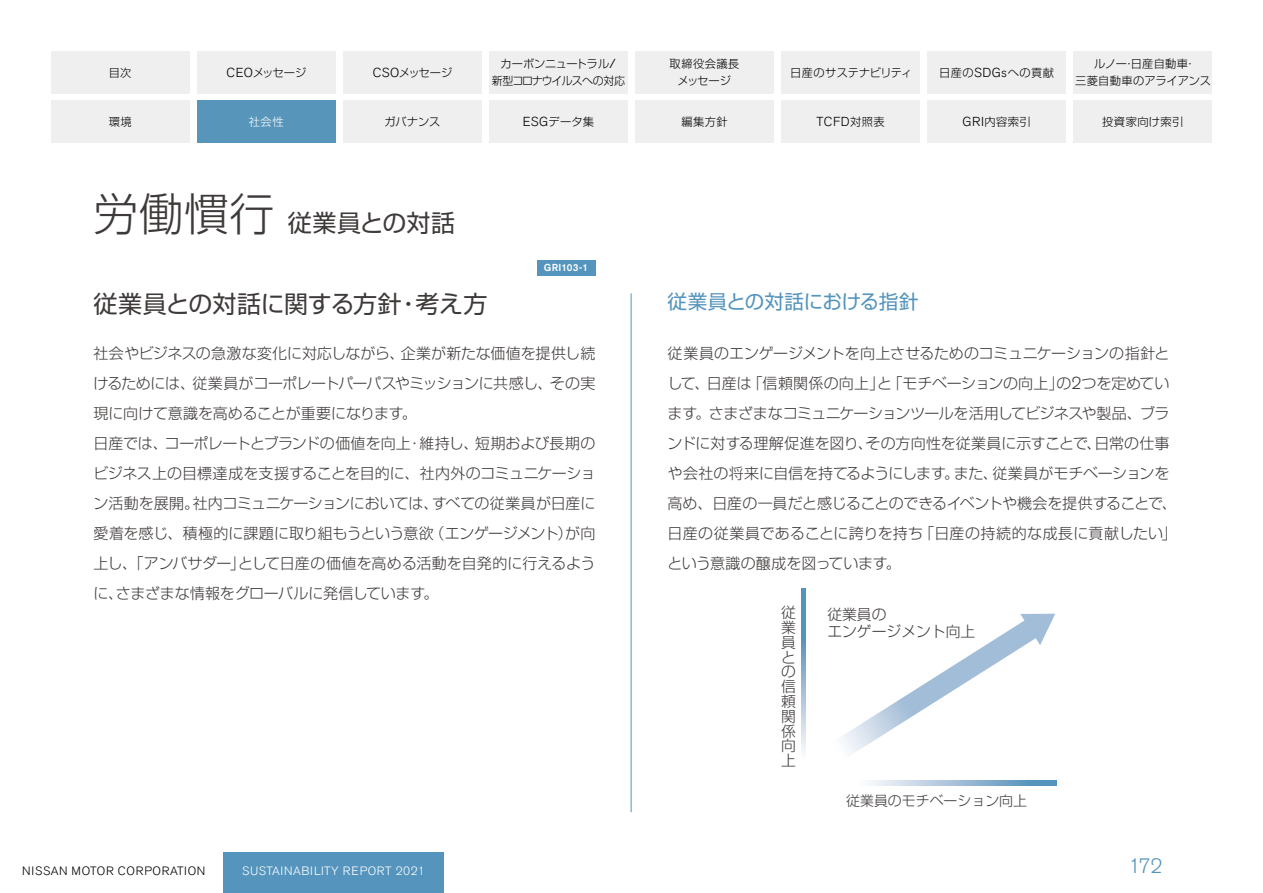
<style>
.page{position:relative;width:1263px;height:893px;background:#fff}
.page>*{position:absolute;margin:0;border:0;box-sizing:border-box;transform-origin:0 0}
.t1{font:300 45px "Shin Go Pro";color:#3e3a39}
.t2{font:24px "Shin Go Pro";letter-spacing:-.005em;color:#3e3a39}
.t3{font:300 20.7px "Nissan Pro";color:#5494bd}
.t4{font:19.5px "Shin Go Pro";letter-spacing:-.005em;color:#5494bd}
.t5{font:300 17.25px "Nissan Pro";color:#3e3a39}
.t6{font:300 15px/30px "Shin Go Pro";letter-spacing:-.015em;color:#3e3a39}
.t7{font:300 15px "Shin Go Pro";letter-spacing:-.035em;color:#3e3a39}
.t8{font:300 15px "Shin Go Pro";letter-spacing:-.05em;color:#3e3a39}
.t9{font:300 15px "Shin Go Pro";letter-spacing:.025em;color:#3e3a39}
.t10{font:300 15px "Shin Go Pro";letter-spacing:.015em;color:#3e3a39}
.t11{font:300 14.85px/14.9px "Shin Go Pro";color:#3e3a39;text-align:justify}
.t12{font:300 13.95px "Shin Go Pro";color:#3e3a39}
.t13{font:300 12.9px "Nissan Pro";color:#000}
.t14{font:300 12px "Nissan Pro";letter-spacing:.04em;color:#fff}
.t15{font:300 12px "Nissan Pro";letter-spacing:.06em;color:#000}
.t16{font:300 11.25px "Shin Go Pro";letter-spacing:.01em;color:#000}
.t17{font:300 11.25px/16.5px "Shin Go Pro";letter-spacing:-.055em;color:#000}
.t18{font:300 11.25px/16.5px "Shin Go Pro";letter-spacing:.04em;color:#000;text-align:center}
.t19{font:300 11.25px "Shin Go Pro";color:#fff}
.t20{font:500 10.05px "Nissan Pro";letter-spacing:.025em;color:#fff}
.s1{font-family:"Nissan Pro";font-size:12.9px}
.s2{font-family:"Shin Go Pro";font-size:11.25px}
</style>
<div class="page">
<div style="left:223px;top:852px;width:220px;height:41px;background:#5494bd"></div>
<hr style="left:631px;top:293px;width:1px;height:519px;background:#5394bd">
<div style="left:51px;top:51px;width:138px;height:43px;background:#efefef"></div>
<div style="left:51px;top:100px;width:138px;height:43px;background:#efefef"></div>
<div style="left:197px;top:51px;width:138px;height:43px;background:#efefef"></div>
<div style="left:197px;top:100px;width:138px;height:43px;background:#5795bb"></div>
<div style="left:343px;top:51px;width:138px;height:43px;background:#efefef"></div>
<div style="left:343px;top:100px;width:138px;height:43px;background:#efefef"></div>
<div style="left:489px;top:51px;width:139px;height:43px;background:#efefef"></div>
<div style="left:489px;top:100px;width:139px;height:43px;background:#efefef"></div>
<div style="left:635px;top:51px;width:139px;height:43px;background:#efefef"></div>
<div style="left:635px;top:100px;width:139px;height:43px;background:#efefef"></div>
<div style="left:781px;top:51px;width:139px;height:43px;background:#efefef"></div>
<div style="left:781px;top:100px;width:139px;height:43px;background:#efefef"></div>
<div style="left:927px;top:51px;width:139px;height:43px;background:#efefef"></div>
<div style="left:1073px;top:51px;width:139px;height:43px;background:#efefef"></div>
<div style="left:927px;top:100px;width:139px;height:43px;background:#efefef"></div>
<div style="left:1073px;top:100px;width:139px;height:43px;background:#efefef"></div>
<svg style="left:802px;top:588px;width:4px;height:164px"></svg>
<svg style="left:870px;top:781px;width:186px;height:4px"></svg>
<svg style="left:841px;top:614px;width:214px;height:140px"></svg>
<div style="left:537px;top:260px;width:58px;height:15px;background:#5494bd"></div>
<p class="t16" style="left:109px;top:63px;width:24px">目次</p>
<p class="t16" style="left:109px;top:112px;width:24px">環境</p>
<p class="t16" style="left:227px;top:63px;width:81px"><span class="s1">CEO</span>メッセージ</p>
<p class="t19" style="left:249px;top:112px;width:36px">社会性</p>
<p class="t16" style="left:373px;top:63px;width:81px"><span class="s1">CSO</span>メッセージ</p>
<p class="t16" style="left:384px;top:112px;width:57px">ガバナンス</p>
<h1 class="t1" style="left:94px;top:177px;width:182px">労働慣行</h1>
<h2 class="t2" style="left:288px;top:203px;width:169px">従業員との対話</h2>
<p class="t17" style="left:492px;top:54px;width:135px;text-indent:9px">カーボンニュートラル<br>新型コロナウイルスへの対応</p>
<p class="t16" style="left:523px;top:112px;width:73px"><span class="s1">ESG</span>データ集</p>
<p class="t13" style="left:610px;top:55px;width:8px">/</p>
<p class="t20" style="left:544px;top:261px;width:46px">GRI103-1</p>
<h2 class="t2" style="left:94px;top:284px;width:310px">従業員との対話に関する方針</h2>
<h2 class="t2" style="left:416px;top:284px;width:73px">考え方</h2>
<h2 class="t2" style="left:397px;top:284px;width:25px">・</h2>
<p class="t6" style="left:94px;top:337px;width:312px">社会やビジネスの急激な変化に対応しながら、</p>
<p class="t6" style="left:401px;top:337px;width:196px">企業が新たな価値を提供し続</p>
<p class="t8" style="left:192px;top:371px;width:362px">従業員がコーポレートパーパスやミッションに共感し、</p>
<p class="t6" style="left:94px;top:367px;width:325px">けるためには、<br>現に向けて意識を高めることが重要になります。</p>
<p class="t6" style="left:550px;top:367px;width:47px">その実</p>
<p class="t6" style="left:165px;top:427px;width:248px">コーポレートとブランドの価値を向上</p>
<p class="t6" style="left:475px;top:427px;width:122px">短期および長期の</p>
<p class="t6" style="left:419px;top:427px;width:60px">維持し、</p>
<p class="t6" style="left:94px;top:427px;width:76px">日産では、</p>
<p class="t6" style="left:94px;top:457px;width:503px">ビジネス上の目標達成を支援することを目的に、社内外のコミュニケーショ</p>
<p class="t6" style="left:432px;top:487px;width:165px">すべての従業員が日産に</p>
<p class="t6" style="left:407px;top:427px;width:16px">・</p>
<p class="t6" style="left:94px;top:487px;width:107px">ン活動を展開。</p>
<p class="t6" style="left:193px;top:487px;width:247px">社内コミュニケーションにおいては、</p>
<p class="t6" style="left:430px;top:517px;width:167px">（エンゲージメントが向</p>
<p class="t6" style="left:557px;top:517px;width:16px">）</p>
<p class="t6" style="left:94px;top:517px;width:503px">愛着を感じ、積極的に課題に取り組もうという意欲<br>上し、「アンバサダーとして日産の価値を高める活動を自発的に行えるよう</p>
<p class="t6" style="left:116px;top:547px;width:324px;text-indent:115px">」<br>さまざまな情報をグローバルに発信しています。</p>
<p class="t6" style="left:94px;top:577px;width:31px">に、</p>
<p class="t15" style="left:22px;top:863px;width:185px">NISSAN MOTOR CORPORATION</p>
<p class="t14" style="left:242px;top:863px;width:184px">SUSTAINABILITY REPORT 2021</p>
<p class="t18" style="left:670px;top:54px;width:71px">取締役会議長メッセージ</p>
<p class="t16" style="left:681px;top:112px;width:48px">編集方針</p>
<p class="t16" style="left:790px;top:63px;width:123px">日産のサステナビリティ</p>
<p class="t13" style="left:816px;top:113px;width:70px">TCFD<span class="s2">対照表</span></p>
<p class="t16" style="left:939px;top:63px;width:116px">日産の<span class="s1">SDGs</span>への貢献</p>
<p class="t16" style="left:962px;top:112px;width:70px"><span class="s1">GRI</span>内容索引</p>
<p class="t16" style="left:1094px;top:55px;width:95px">ルノー日産自動車</p>
<p class="t16" style="left:1123px;top:55px;width:13px">・</p>
<p class="t16" style="left:1184px;top:55px;width:13px">・</p>
<p class="t16" style="left:1075px;top:71px;width:137px">三菱自動車のアライアンス</p>
<p class="t18" style="left:1102px;top:112px;width:83px">投資家向け索引</p>
<h3 class="t4" style="left:668px;top:286px;width:252px">従業員との対話における指針</h3>
<p class="t6" style="left:668px;top:337px;width:503px;text-align:right">従業員のエンゲージメントを向上させるためのコミュニケーションの指針とつを定めてい</p>
<p class="t10" style="left:747px;top:371px;width:146px">「信頼関係の向上と」</p>
<p class="t6" style="left:887px;top:367px;width:185px">「モチベーションの向上の」</p>
<p class="t6" style="left:707px;top:367px;width:46px">日産は</p>
<p class="t5" style="left:1071px;top:372px;width:12px">2</p>
<p class="t6" style="left:668px;top:367px;width:43px">して、</p>
<p class="t7" style="left:668px;top:401px;width:503px">ます。さまざまなコミュニケーションツールを活用してビジネスや製品、ブラ</p>
<p class="t6" style="left:865px;top:427px;width:305px">その方向性を従業員に示すことで日常の仕事</p>
<p class="t6" style="left:668px;top:427px;width:207px">ンドに対する理解促進を図り、</p>
<p class="t6" style="left:1086px;top:427px;width:16px">、</p>
<p class="t6" style="left:992px;top:457px;width:178px">従業員がモチベーションを</p>
<p class="t6" style="left:668px;top:457px;width:293px">や会社の将来に自信を持てるようにします。</p>
<p class="t6" style="left:668px;top:487px;width:511px">高め、日産の一員だと感じることのできるイベントや機会を提供することで、</p>
<p class="t9" style="left:919px;top:521px;width:259px">「日産の持続的な成長に貢献したい「</p>
<p class="t6" style="left:954px;top:457px;width:46px">また、</p>
<p class="t6" style="left:668px;top:517px;width:257px">日産の従業員であることに誇りを持ちという意識の醸成を図っています。</p>
<p class="t11" style="left:781px;top:603px;width:16px">従業員との信頼関係向上</p>
<p class="t11" style="left:827px;top:605px;width:61px">従業員の</p>
<p class="t11" style="left:827px;top:622px;width:149px">エンゲージメント向上</p>
<p class="t12" style="left:846px;top:789px;width:182px">従業員のモチベーション向上</p>
<h3 class="t3" style="left:1128px;top:852px;width:36px">172</h3>
</div>
